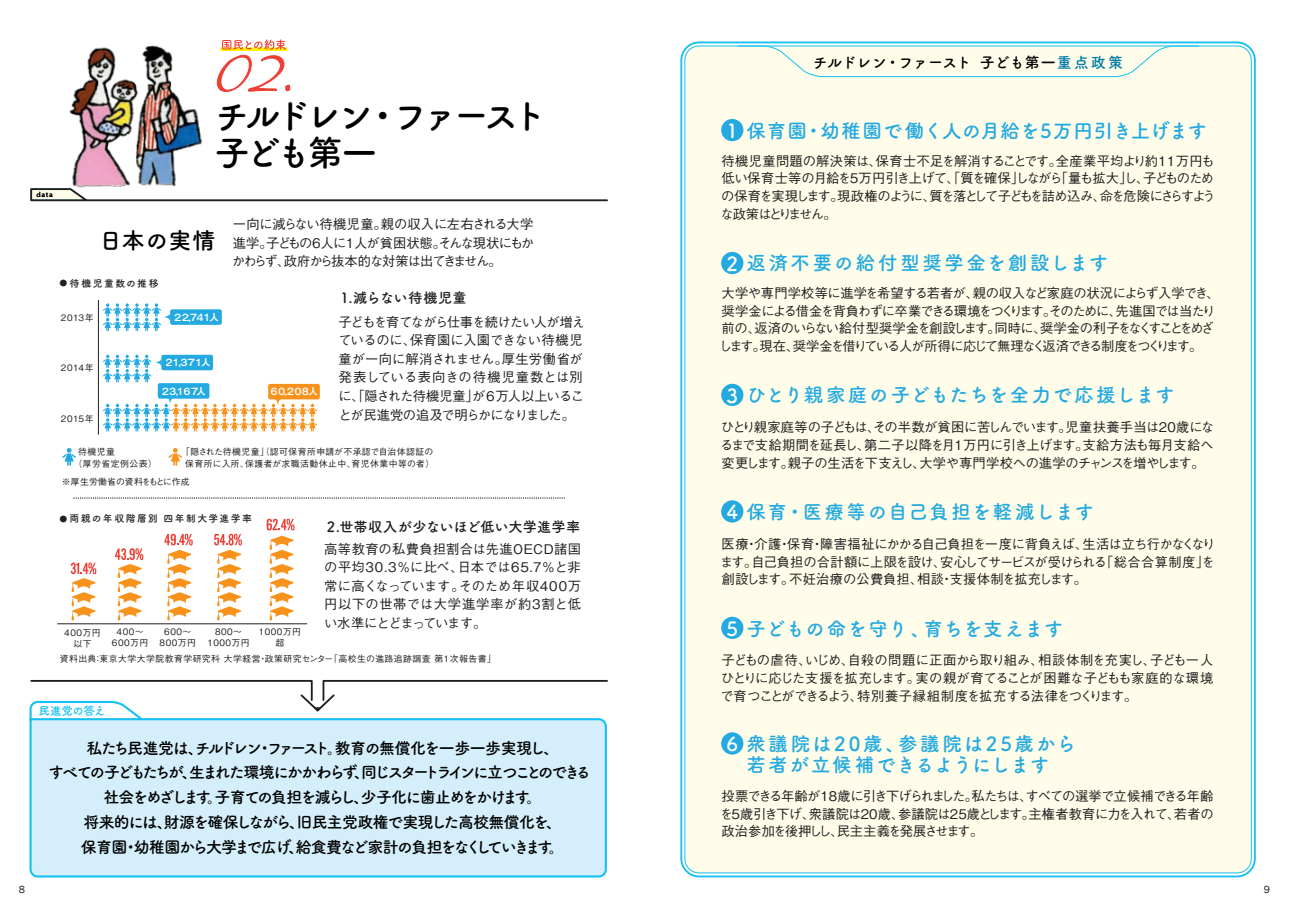
<style>
.page{position:relative;width:1290px;height:911px;background:#fff}
.page>*{position:absolute;margin:0;border:0;box-sizing:border-box;transform-origin:0 0}
.t1{font:35.38px/37.2px "Tsuku A Rd Gothic Std B";letter-spacing:-.14em;color:#000}
.t2{font:23px "Tsuku A Rd Gothic Std B";letter-spacing:.015em;color:#000}
.t3{font:19.5px "Tsuku A Rd Gothic Std B";letter-spacing:.025em;color:#24aae1}
.t4{font:19.5px/21.2px "Tsuku A Rd Gothic Std B";letter-spacing:.105em;color:#24aae1;text-align:center}
.t5{font:19.5px "Tsuku A Rd Gothic Std B";letter-spacing:.12em;color:#24aae1}
.t6{font:19.5px "Tsuku A Rd Gothic Std B";letter-spacing:.085em;color:#24aae1}
.t7{font:16px/24.8px "Tsuku A Rd Gothic Std B";letter-spacing:-.125em;color:#000;text-align:center}
.t8{font:15px "Tsuku A Rd Gothic Std B";letter-spacing:-.005em;color:#000}
.t9{font:14.12px "Tsuku A Rd Gothic Std B";letter-spacing:.005em;color:#231f20}
.t10{font:14.12px "Tsuku A Rd Gothic Std B";letter-spacing:.025em;color:#231f20}
.t11{font:500 13.25px/17.8px "Gothic BBB Pro";letter-spacing:-.055em;color:#231f20;text-align:justify}
.t12{font:500 13.25px/17.8px "Gothic BBB Pro";letter-spacing:-.085em;color:#231f20}
.t13{font:11.5px "Tsuku A Rd Gothic Std B";letter-spacing:-.05em;color:#15c0f2}
.t14{font:10.62px "Franklin Gothic";color:#231f20}
.t15{font:9.88px "Midashi Go Pro MB31";letter-spacing:-.26em;color:#fff}
.t16{font:9.88px "Tsuku A Rd Gothic Std B";letter-spacing:.14em;color:#231f20}
.t17{font:500 8.88px/11.5px "Gothic BBB Pro";letter-spacing:.05em;color:#231f20;text-align:center}
.t18{font:500 8.88px "Gothic BBB Pro";letter-spacing:-.005em;color:#231f20}
.t19{font:7.12px "Tsuku A Rd Gothic Std B";color:#000}
.s1{font-size:7.88px}
.s2{color:#007cb6}
.s3{color:#fff}
</style>
<div class="page">
<div style="left:29px;top:722px;width:578px;height:156px;background:#d4effb"></div>
<div style="left:685px;top:46px;width:566px;height:827px;background:#fffde9;border-radius:14px"></div>
<svg style="left:737px;top:45px;width:463px;height:32px"></svg>
<div style="left:721px;top:119px;width:22px;height:22px;background:#24aae1;border-radius:50%"></div>
<div style="left:721px;top:252px;width:22px;height:22px;background:#24aae1;border-radius:50%"></div>
<div style="left:721px;top:384px;width:22px;height:22px;background:#24aae1;border-radius:50%"></div>
<div style="left:721px;top:617px;width:22px;height:22px;background:#24aae1;border-radius:50%"></div>
<div style="left:721px;top:500px;width:22px;height:22px;background:#24aae1;border-radius:50%"></div>
<div style="left:721px;top:732px;width:22px;height:22px;background:#24aae1;border-radius:50%"></div>
<hr style="left:57px;top:623px;width:250px;height:1px;background:#231f20">
<svg style="left:29px;top:680px;width:579px;height:42px"></svg>
<svg style="left:30px;top:188px;width:578px;height:14px"></svg>
<svg style="left:72px;top:498px;width:493px;height:1px"></svg>
<hr style="left:98px;top:300px;width:1px;height:134px;background:#231f20">
<div style="left:170px;top:309px;width:52px;height:16px;background:#24aae1;border-radius:2px"></div>
<svg style="left:103px;top:303px;width:68px;height:28px"></svg>
<div style="left:161px;top:355px;width:52px;height:15px;background:#24aae1;border-radius:2px"></div>
<svg style="left:103px;top:355px;width:59px;height:27px"></svg>
<div style="left:158px;top:383px;width:51px;height:16px;background:#24aae1;border-radius:2px"></div>
<div style="left:268px;top:384px;width:52px;height:15px;background:#f7931d;border-radius:2px"></div>
<svg style="left:103px;top:397px;width:214px;height:34px"></svg>
<svg style="left:62px;top:448px;width:14px;height:18px"></svg>
<svg style="left:168px;top:448px;width:14px;height:18px"></svg>
<svg style="left:227px;top:39px;width:63px;height:53px"></svg>
<svg style="left:71px;top:562px;width:25px;height:58px"></svg>
<svg style="left:115px;top:548px;width:28px;height:72px"></svg>
<svg style="left:164px;top:534px;width:29px;height:86px"></svg>
<svg style="left:214px;top:534px;width:28px;height:86px"></svg>
<svg style="left:267px;top:519px;width:27px;height:101px"></svg>
<img style="left:35px;top:40px;width:192px;height:162px">
<p class="t19" style="left:37px;top:189px;width:18px">data</p>
<h1 class="t1" style="left:214px;top:95px;width:335px">チルドレン・ファースト子ども第一</h1>
<h2 class="t2" style="left:99px;top:222px;width:118px">日本の実情</h2>
<p class="t11" style="left:232px;top:213px;width:304px;line-height:18.6px">一向に減らない待機児童。親の収入に左右される大学進学。子どもの６人に１人が貧困状態。そんな現状にもかかわらず、政府から抜本的な対策は出てきません。</p>
<p class="t16" style="left:60px;top:275px;width:100px"><span class="s1">●</span> 待機児童数の推移</p>
<p class="t17" style="left:61px;top:311px;width:34px">2013年</p>
<p class="t15" style="left:173px;top:309px;width:48px">２２,７４１人</p>
<p class="t15" style="left:164px;top:354px;width:48px">２１,３７１人</p>
<p class="t15" style="left:160px;top:383px;width:47px">２３,１６７人</p>
<p class="t15" style="left:269px;top:384px;width:50px">６０,２０８人</p>
<p class="t17" style="left:61px;top:361px;width:34px">2014年</p>
<p class="t17" style="left:61px;top:412px;width:34px">2015年</p>
<p class="t10" style="left:340px;top:287px;width:128px">1.減らない待機児童</p>
<p class="t11" style="left:338px;top:311px;width:248px;line-height:18.6px;text-align:left">子どもを育てながら仕事を続けたい人が増えているのに、保育園に入園できない待機児童が一向に解消されません。厚生労働省が発表している表向きの待機児童数とは別に、「隠された待機児童」が６万人以上いることが民進党の追及で明らかになりました。</p>
<p class="t17" style="left:74px;top:444px;width:85px;line-height:12.4px;text-align:left;text-indent:5px">待機児童<br>（厚労省定例公表）</p>
<p class="t17" style="left:176px;top:444px;width:260px;line-height:12.4px;text-align:left">　「隠された待機児童」（認可保育所申請が不承認で自治体認証の　保育所に入所、保護者が求職活動休止中、育児休業中等の者）</p>
<p class="t18" style="left:62px;top:475px;width:129px">※厚生労働省の資料をもとに作成</p>
<p class="t16" style="left:60px;top:511px;width:194px"><span class="s1">●</span> 両親の年収階層別 四年制大学進学率</p>
<p class="t17" style="left:64px;top:625px;width:38px">400万円以下</p>
<p class="t17" style="left:112px;top:625px;width:38px">400～<br>600万円</p>
<p class="t17" style="left:160px;top:625px;width:38px">600～<br>800万円</p>
<p class="t17" style="left:207px;top:625px;width:44px">800～<br>1000万円</p>
<p class="t17" style="left:259px;top:625px;width:44px">1000万円超</p>
<p class="t9" style="left:327px;top:516px;width:255px">2.世帯収入が少ないほど低い大学進学率</p>
<p class="t11" style="left:324px;top:537px;width:258px;line-height:18.6px">高等教育の私費負担割合は先進OECD諸国の平均30.3％に比べ、日本では65.7％と非常に高くなっています。そのため年収400万円以下の世帯では大学進学率が約3割と低い水準にとどまっています。</p>
<p class="t17" style="left:60px;top:651px;width:438px">資料出典：東京大学大学院教育学研究科 大学経営・政策研究センター「高校生の進路追跡調査 第1次報告書」</p>
<p class="t13" style="left:39px;top:702px;width:68px">民進党の答え</p>
<p class="t7" style="left:48px;top:734px;width:544px">私たち民進党は、チルドレン・ファースト。教育の無償化を一歩一歩実現し、<br>すべての子どもたちが、生まれた環境にかかわらず、同じスタートラインに立つことのできる社会をめざします。子育ての負担を減らし、少子化に歯止めをかけます。<br>将来的には、財源を確保しながら、旧民主党政権で実現した高校無償化を、<br>保育園・幼稚園から大学まで広げ、給食費など家計の負担をなくしていきます。</p>
<p class="t8" style="left:812px;top:50px;width:312px">チルドレン・ファースト 子ども第一<span class="s2">重点政策</span></p>
<h3 class="t3" style="left:726px;top:115px;width:482px"><span class="s3">1</span> 保育園・幼稚園で働く人の月給を5万円引き上げます</h3>
<p class="t11" style="left:720px;top:150px;width:496px">待機児童問題の解決策は、保育士不足を解消することです。全産業平均より約１１万円も低い保育士等の月給を５万円引き上げて、「質を確保」しながら「量も拡大」し、子どものための保育を実現します。現政権のように、質を落として子どもを詰め込み、命を危険にさらすような政策はとりません。</p>
<h3 class="t5" style="left:726px;top:247px;width:383px"><span class="s3">2</span> 返済不要の給付型奨学金を創設します</h3>
<p class="t12" style="left:719px;top:282px;width:503px">大学や専門学校等に進学を希望する若者が、親の収入など家庭の状況によらず入学でき、奨学金による借金を背負わずに卒業できる環境をつくります。そのために、先進国では当たり前の、返済のいらない給付型奨学金を創設します。同時に、奨学金の利子をなくすことをめざします。現在、奨学金を借りている人が所得に応じて無理なく返済できる制度をつくります。</p>
<h3 class="t3" style="left:726px;top:379px;width:450px"><span class="s3">3</span> ひとり親家庭の子どもたちを全力で応援します</h3>
<p class="t11" style="left:720px;top:417px;width:496px">ひとり親家庭等の子どもは、その半数が貧困に苦しんでいます。児童扶養手当は20歳になるまで支給期間を延長し、第二子以降を月1万円に引き上げます。支給方法も毎月支給へ変更します。親子の生活を下支えし、大学や専門学校への進学のチャンスを増やします。</p>
<h3 class="t6" style="left:726px;top:497px;width:369px"><span class="s3">4</span> 保育・医療等の自己負担を軽減します</h3>
<p class="t11" style="left:720px;top:533px;width:497px">医療・介護・保育・障害福祉にかかる自己負担を一度に背負えば、生活は立ち行かなくなります。自己負担の合計額に上限を設け、安心してサービスが受けられる「総合合算制度」を創設します。不妊治療の公費負担、相談・支援体制を拡充します。</p>
<h3 class="t3" style="left:726px;top:613px;width:338px"><span class="s3">5</span> 子どもの命を守り、育ちを支えます</h3>
<p class="t11" style="left:720px;top:650px;width:494px">子どもの虐待、いじめ、自殺の問題に正面から取り組み、相談体制を充実し、子ども一人ひとりに応じた支援を拡充します。実の親が育てることが困難な子どもも家庭的な環境で育つことができるよう、特別養子縁組制度を拡充する法律をつくります。</p>
<h3 class="t4" style="left:726px;top:731px;width:351px"><span class="s3">6</span> 衆議院は20歳、参議院は25歳から若者が立候補できるようにします</h3>
<p class="t11" style="left:720px;top:785px;width:495px">投票できる年齢が18歳に引き下げられました。私たちは、すべての選挙で立候補できる年齢を5歳引き下げ、衆議院は20歳、参議院は25歳とします。主権者教育に力を入れて、若者の政治参加を後押しし、民主主義を発展させます。</p>
<p class="t14" style="left:19px;top:883px;width:8px">8</p>
<p class="t14" style="left:1264px;top:883px;width:8px">9</p>
</div>
